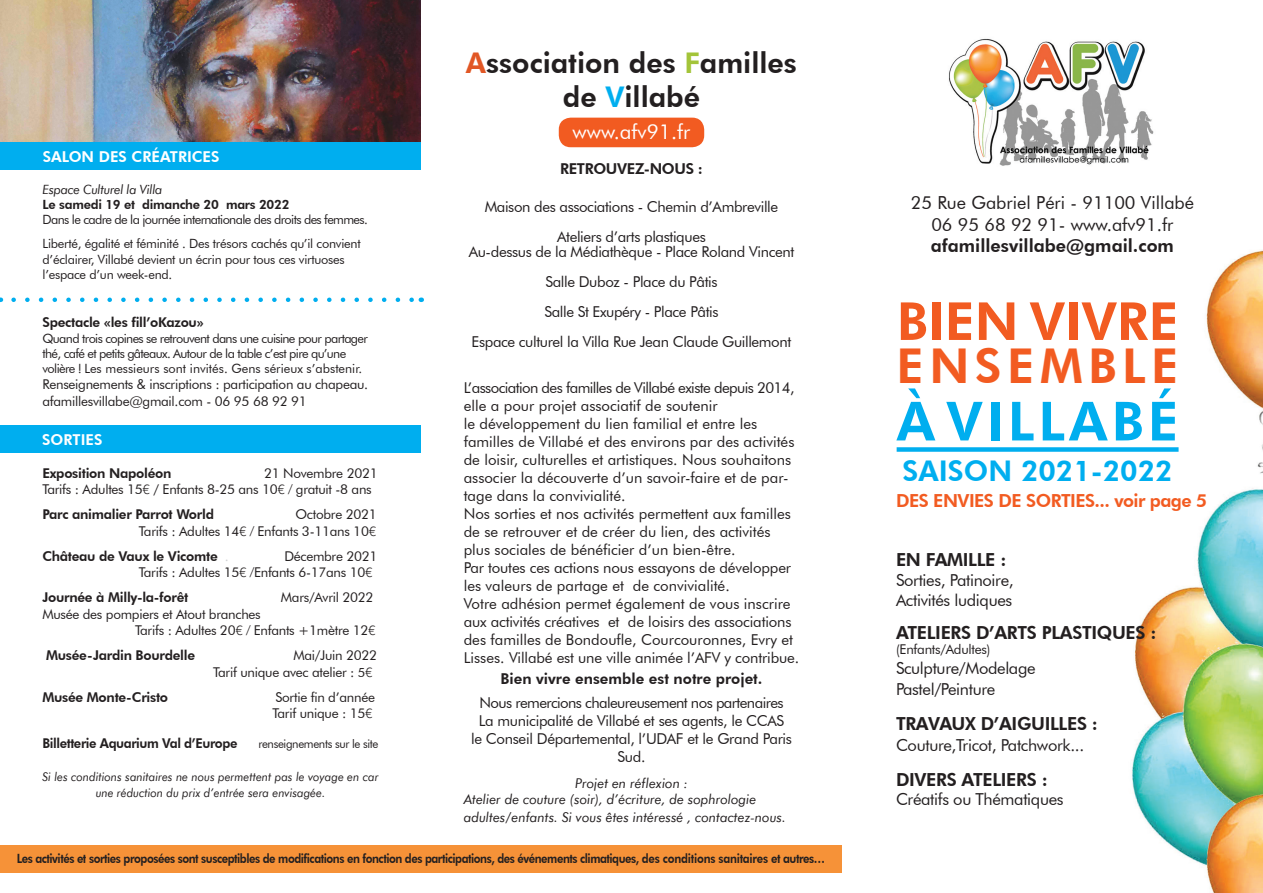
<style>
.page{position:relative;width:1263px;height:893px;background:#fff}
.page>*{position:absolute;margin:0;border:0;box-sizing:border-box;transform-origin:0 0}
.t1{font:800 54px "Futura BT";letter-spacing:.075em;color:#00aeef}
.t2{font:800 52.5px "Futura BT";color:#f25b21}
.t3{font:800 48px "Futura BT";letter-spacing:.115em;color:#f25b21}
.t4{font:800 28.5px "Futura BT";color:#231f20}
.t5{font:800 28.5px "Futura BT";color:#00aeef}
.t6{font:20.55px "Futura BT";color:#fff}
.t7{font:800 18px "Futura BT";letter-spacing:-.02em;color:#231f20}
.t8{font:18px "Futura BT";color:#231f20}
.t9{font:800 18px "Futura BT";letter-spacing:-.03em;color:#f25b21}
.t10{font:800 18px "Futura BT";color:#231f20}
.t11{font:16.5px/19.8px "Futura BT";letter-spacing:-.02em;color:#231f20}
.t12{font:15px/18px "Futura BT";letter-spacing:-.01em;color:#231f20;text-align:center}
.t13{font:800 15px "Futura BT";color:#231f20}
.t14{font:800 15px "Futura BT";color:#fff}
.t15{font:800 15px "Futura BT";letter-spacing:-.025em;color:#231f20}
.t16{font:13.5px/16.5px "Futura BT";letter-spacing:-.02em;color:#231f20}
.t17{font:800 13.5px "Futura BT";letter-spacing:-.02em;color:#231f20}
.t18{font:italic 13.5px/18px "Futura BT";color:#231f20}
.t19{font:800 13.5px "Futura BT";letter-spacing:-.02em;color:#231f20;scale:.96 1}
.t20{font:12.75px/15.3px "Futura BT";letter-spacing:-.05em;color:#231f20}
.t21{font:800 12.75px "Futura BT";letter-spacing:-.04em;color:#231f20;scale:.88 1}
.t22{font:12.75px/15.3px "Futura BT";letter-spacing:-.02em;color:#231f20}
.t23{font:800 12.75px "Futura BT";letter-spacing:-.02em;color:#231f20}
.t24{font:italic 12.75px "Futura BT";letter-spacing:-.02em;color:#231f20}
.t25{font:italic 12px/16.5px "Futura BT";color:#231f20;text-align:center;scale:.96 1}
.t26{font:12px "Futura BT";letter-spacing:-.03em;color:#231f20;scale:.96 1}
.s1{color:#e15725}
.s2{color:#a3c439}
.s3{color:#00aeef}
.s4{font-family:"Helvetica Neue";font-weight:300}
.s5{font-weight:400;color:#d1d2d4}
.s6{font-size:12.75px}
</style>
<div class="page">
<img style="left:1131px;top:250px;width:132px;height:643px">
<img style="left:949px;top:38px;width:205px;height:128px">
<div style="left:897px;top:447px;width:281px;height:5px;background:#00aeef"></div>
<div style="left:559px;top:118px;width:145px;height:29px;background:#f25b21;border-radius:12px"></div>
<div style="left:0;top:845px;width:842px;height:28px;background:#f69238"></div>
<img style="left:0;top:0;width:421px;height:142px">
<div style="left:0;top:425px;width:421px;height:27px;background:#00aeef"></div>
<div style="left:0;top:142px;width:421px;height:28px;background:#00aeef"></div>
<svg style="left:14px;top:298px;width:400px;height:4px"></svg>
<p class="t4" style="left:466px;top:45px;width:332px"><span class="s1">A</span>ssociation des <span class="s2">F</span>amilles</p>
<p class="t4" style="left:563px;top:79px;width:139px">de <span class="s3">V</span>illabé</p>
<p class="t14" style="left:43px;top:147px;width:178px">SALON DES CRÉATRICES</p>
<p class="t24" style="left:43px;top:182px;width:121px">Espace Culturel la Villa</p>
<p class="t23" style="left:43px;top:197px;width:249px">Le samedi 19 et dimanche 20 mars 2022</p>
<p class="t20" style="left:43px;top:212px;width:327px">Dans le cadre de la journée internationale des droits des femmes.</p>
<p class="t22" style="left:43px;top:236px;width:320px">Liberté, égalité et féminité . Des trésors cachés qu’il convient d’éclairer, Villabé devient un écrin pour tous ces virtuoses l’espace d’un week-end.</p>
<p class="t17" style="left:43px;top:314px;width:163px">Spectacle «les fill’oKazou»</p>
<p class="t20" style="left:43px;top:330px;width:327px">Quand trois copines se retrouvent dans une cuisine pour partager thé, café et petits gâteaux. Autour de la table c’est pire qu’une volière ! Les messieurs sont invités. Gens sérieux s’abstenir.</p>
<p class="t16" style="left:43px;top:376px;width:327px">Renseignements &amp; inscriptions : participation au chapeau. afamillesvillabe@gmail.com - 06 95 68 92 91</p>
<p class="t14" style="left:42px;top:430px;width:62px">SORTIES</p>
<p class="t17" style="left:42px;top:465px;width:131px">Exposition Napoléon</p>
<p class="t16" style="left:42px;top:465px;width:337px;text-indent:222px">21 Novembre 2021<br>Tarifs : Adultes 15<span class="s4">€</span> / Enfants 8-25 ans 10<span class="s4">€ /</span> gratuit -8 ans</p>
<p class="t17" style="left:42px;top:506px;width:173px">Parc animalier Parrot World</p>
<p class="t16" style="left:139px;top:506px;width:239px;text-align:right">Octobre 2021<br>Tarifs : Adultes 14<span class="s4">€ /</span> Enfants 3-11ans 10<span class="s4">€</span></p>
<p class="t17" style="left:42px;top:548px;width:188px">Château de Vaux le Vicomte <span class="s5">.</span></p>
<p class="t16" style="left:139px;top:548px;width:240px;text-indent:145px">Décembre 2021<br>Tarifs : Adultes 15<span class="s4">€ /</span>Enfants 6-17ans 10<span class="s4">€</span></p>
<p class="t17" style="left:42px;top:589px;width:147px">Journée à Milly-la-forêt</p>
<p class="t16" style="left:281px;top:589px;width:94px">Mars/Avril 2022</p>
<p class="t16" style="left:135px;top:606px;width:242px;text-indent:-93px">Musée des pompiers et Atout branches<br>Tarifs : Adultes 20<span class="s4">€ /</span> Enfants +1mètre 12<span class="s4">€</span></p>
<p class="t17" style="left:46px;top:647px;width:150px">Musée-Jardin Bourdelle</p>
<p class="t16" style="left:213px;top:647px;width:166px;text-indent:80px">Mai/Juin 2022<br>Tarif unique avec atelier : <span class="s6">5</span><span class="s4">€</span></p>
<p class="t17" style="left:42px;top:689px;width:127px">Musée Monte-Cristo</p>
<p class="t16" style="left:273px;top:689px;width:104px">Sortie fin d’année<br>Tarif unique : 15<span class="s4">€</span></p>
<p class="t19" style="left:42px;top:735px;width:205px">Billetterie Aquarium Val d’Europe</p>
<p class="t26" style="left:258px;top:736px;width:127px">renseignements sur le site</p>
<p class="t25" style="left:42px;top:768px;width:352px">Si les conditions sanitaires ne nous permettent pas le voyage en car une réduction du prix d’entrée sera envisagée.</p>
<p class="t6" style="left:573px;top:119px;width:119px">www.afv91.fr</p>
<p class="t15" style="left:560px;top:160px;width:144px">RETROUVEZ-NOUS :</p>
<p class="t12" style="left:485px;top:197px;width:295px">Maison des associations - Chemin d’Ambreville</p>
<p class="t12" style="left:469px;top:229px;width:327px;line-height:15px">Ateliers d’arts plastiques<br>Au-dessus de la Médiathèque - Place Roland Vincent</p>
<p class="t12" style="left:545px;top:272px;width:174px">Salle Duboz - Place du Pâtis</p>
<p class="t12" style="left:544px;top:302px;width:176px">Salle St Exupéry - Place Pâtis</p>
<p class="t12" style="left:472px;top:332px;width:321px">Espace culturel la Villa Rue Jean Claude Guillemont</p>
<p class="t12" style="left:464px;top:379px;width:337px;text-align:left">L’association des familles de Villabé existe depuis 2014, elle a pour projet associatif de soutenir<br>le développement du lien familial et entre les familles de Villabé et des environs par des activités de loisir, culturelles et artistiques. Nous souhaitons associer la découverte d’un savoir-faire et de par&shy;tage dans la convivialité.<br>Nos sorties et nos activités permettent aux familles de se retrouver et de créer du lien, des activités plus sociales de bénéficier d’un bien-être.<br>Par toutes ces actions nous essayons de développer les valeurs de partage et de convivialité.<br>Votre adhésion permet également de vous inscrire aux activités créatives et de loisirs des associations des familles de Bondoufle, Courcouronnes, Evry et Lisses. Villabé est une ville animée l’AFV y contribue.</p>
<p class="t13" style="left:500px;top:670px;width:263px">Bien vivre ensemble est notre projet.</p>
<p class="t12" style="left:471px;top:694px;width:322px">Nous remercions chaleureusement nos partenaires La municipalité de Villabé et ses agents, le CCAS<br>le Conseil Départemental, l’UDAF et le Grand Paris Sud.</p>
<p class="t18" style="left:575px;top:774px;width:114px">Projet en réflexion :</p>
<p class="t18" style="left:464px;top:790px;width:324px">Atelier de couture (soir), d’écriture, de sophrologie adultes/enfants. Si vous êtes intéressé , contactez-nous.</p>
<p class="t21" style="left:17px;top:850px;width:920px">Les activités et sorties proposées sont susceptibles de modifications en fonction des participations, des événements climatiques, des conditions sanitaires et autres…</p>
<p class="t8" style="left:911px;top:192px;width:285px">25 Rue Gabriel Péri - 91100 Villabé</p>
<p class="t8" style="left:931px;top:214px;width:244px">06 95 68 92 91- www.afv91.fr</p>
<p class="t10" style="left:931px;top:235px;width:245px">afamillesvillabe@gmail.com</p>
<p class="t2" style="left:897px;top:289px;width:283px">BIEN VIVRE</p>
<p class="t3" style="left:897px;top:337px;width:283px">ENSEMBLE</p>
<p class="t1" style="left:897px;top:388px;width:283px">À VILLABÉ</p>
<p class="t5" style="left:902px;top:453px;width:272px">SAISON 2021-2022</p>
<p class="t9" style="left:896px;top:490px;width:313px">DES ENVIES DE SORTIES... voir page 5</p>
<p class="t7" style="left:896px;top:549px;width:112px">EN FAMILLE :</p>
<p class="t11" style="left:896px;top:570px;width:119px">Sorties, Patinoire,<br>Activités ludiques</p>
<p class="t7" style="left:896px;top:621px;width:262px">ATELIERS D’ARTS PLASTIQUES :</p>
<p class="t16" style="left:896px;top:641px;width:96px">(Enfants/Adultes)</p>
<p class="t11" style="left:896px;top:658px;width:141px">Sculpture/Modelage</p>
<p class="t11" style="left:896px;top:679px;width:101px">Pastel/Peinture</p>
<p class="t7" style="left:896px;top:712px;width:203px">TRAVAUX D’AIGUILLES :</p>
<p class="t11" style="left:896px;top:735px;width:190px">Couture,Tricot, Patchwork...</p>
<p class="t7" style="left:896px;top:768px;width:153px">DIVERS ATELIERS :</p>
<p class="t11" style="left:896px;top:789px;width:169px">Créatifs ou Thématiques</p>
</div>
